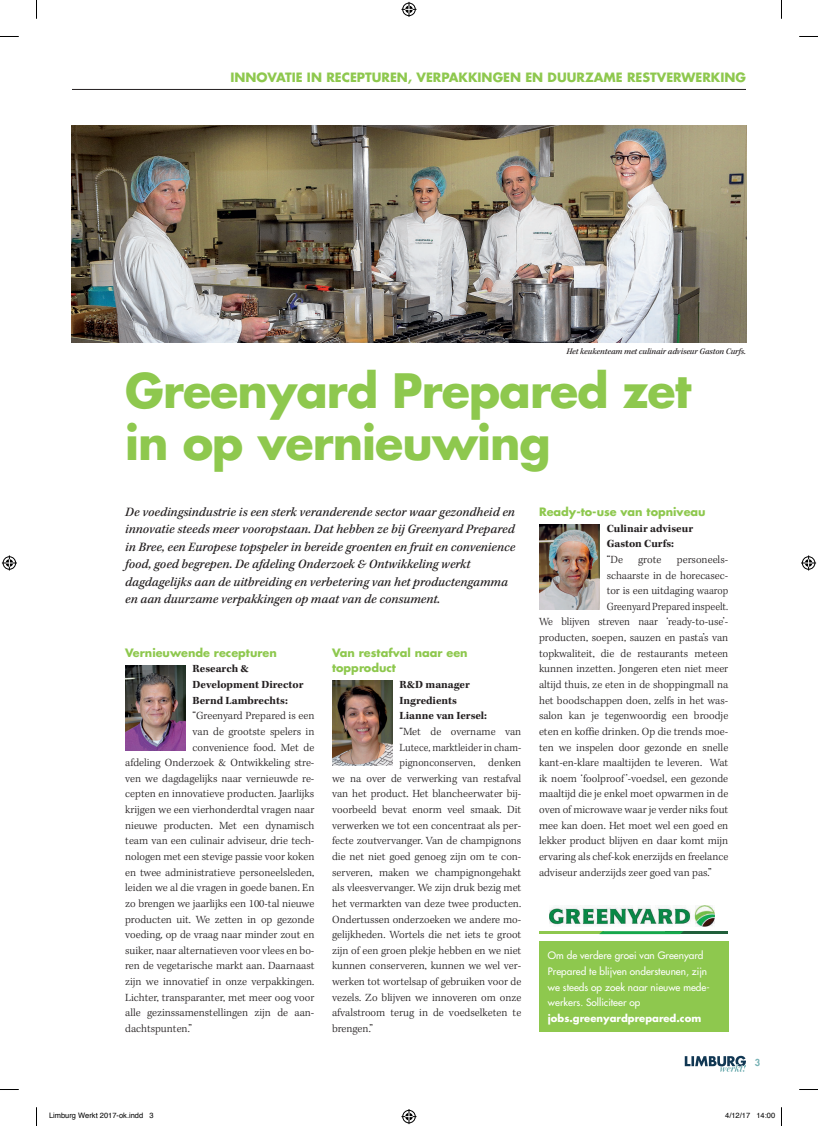
<style>
.page{position:relative;width:818px;height:1126px;background:#fff}
.page>*{position:absolute;margin:0;border:0;box-sizing:border-box;transform-origin:0 0}
.t1{font:700 46.12px/52.5px "Futura Std";letter-spacing:-.02em;color:#8ec84e}
.t2{font:italic 500 13.12px/17.5px "Kepler Std";color:#231f20}
.t3{font:700 12.5px "Futura Std";color:#8ec84e}
.t4{font:300 11.25px "Kepler Std";color:#231f20}
.t5{font:700 11.25px/15.6px "Kepler Std";color:#231f20}
.t6{font:700 11.25px/15.6px "Futura Std";color:#8ec84e}
.t7{font:300 11.25px "Kepler Std";color:#231f20;scale:.95 1}
.t8{font:300 11.25px "Kepler Std";color:#231f20;scale:.94 1}
.t9{font:500 10px/15.6px "Futura Std";color:#fff}
.t10{font:700 10px "Futura Std";color:#fff}
.t11{font:800 9.38px "Futura Std";color:#77b2b5}
.t12{font:italic 500 8.75px "Kepler Std";letter-spacing:-.01em;color:#231f20}
.t13{font:7.5px "Helvetica";color:#000}
</style>
<div class="page">
<hr style="left:72px;top:89px;width:673px;height:1px;background:#231f20">
<svg style="left:684px;top:1055px;width:61px;height:16px"></svg>
<img style="left:72px;top:125px;width:673px;height:218px">
<div style="left:538px;top:941px;width:189px;height:90px;background:#8ec84e"></div>
<img style="left:549px;top:905px;width:164px;height:20px">
<hr style="left:539px;top:931px;width:65px;height:3px;background:#8ec84e">
<hr style="left:665px;top:931px;width:62px;height:3px;background:#215f3b">
<svg style="left:599px;top:931px;width:84px;height:3px"></svg>
<img style="left:332px;top:680px;width:60px;height:85px">
<img style="left:125px;top:665px;width:60px;height:85px">
<img style="left:539px;top:524px;width:60px;height:85px">
<svg style="left:0;top:36px;width:19px;height:1px"></svg>
<svg style="left:799px;top:36px;width:18px;height:1px"></svg>
<svg style="left:0;top:1089px;width:19px;height:1px"></svg>
<svg style="left:799px;top:1089px;width:18px;height:1px"></svg>
<svg style="left:36px;top:0;width:1px;height:19px"></svg>
<svg style="left:36px;top:1107px;width:1px;height:18px"></svg>
<svg style="left:401px;top:2px;width:15px;height:15px"></svg>
<svg style="left:401px;top:1109px;width:15px;height:14px"></svg>
<svg style="left:2px;top:555px;width:15px;height:15px"></svg>
<svg style="left:801px;top:555px;width:14px;height:15px"></svg>
<p class="t3" style="left:230px;top:69px;width:516px">INNOVATIE IN RECEPTUREN, VERPAKKINGEN EN DUURZAME RESTVERWERKING</p>
<p class="t12" style="left:566px;top:346px;width:181px">Het keukenteam met culinair adviseur Gaston Curfs.</p>
<h1 class="t1" style="left:125px;top:364px;width:567px">Greenyard Prepared zet in op vernieuwing</h1>
<p class="t2" style="left:125px;top:503px;width:391px">De voedingsindustrie is een sterk veranderende sector waar gezondheid en innovatie steeds meer vooropstaan. Dat hebben ze bij Greenyard Prepared in Bree, een Europese topspeler in bereide groenten en fruit en convenience food, goed begrepen. De afdeling Onderzoek &amp; Ontwikkeling werkt dagdagelijks aan de uitbreiding en verbetering van het productengamma en aan duurzame verpakkingen op maat van de consument.</p>
<p class="t6" style="left:538px;top:504px;width:168px">Ready-to-use van topniveau</p>
<p class="t5" style="left:606px;top:520px;width:88px">Culinair adviseur<br>Gaston Curfs:</p>
<p class="t4" style="left:606px;top:553px;width:18px">“De</p>
<p class="t4" style="left:637px;top:553px;width:25px">grote</p>
<p class="t4" style="left:676px;top:553px;width:53px">personeels-</p>
<p class="t4" style="left:606px;top:568px;width:123px">schaarste in de horecasec-</p>
<p class="t4" style="left:606px;top:584px;width:123px">tor is een uitdaging waarop</p>
<p class="t8" style="left:606px;top:600px;width:131px">Greenyard Prepared inspeelt.</p>
<p class="t4" style="left:538px;top:615px;width:190px">We blijven streven naar ‘ready-to-use’-</p>
<p class="t4" style="left:538px;top:631px;width:190px">producten, soepen, sauzen en pasta’s van</p>
<p class="t4" style="left:538px;top:646px;width:190px">topkwaliteit, die de restaurants meteen</p>
<p class="t4" style="left:538px;top:662px;width:190px">kunnen inzetten. Jongeren eten niet meer</p>
<p class="t4" style="left:538px;top:678px;width:190px">altijd thuis, ze eten in de shoppingmall na</p>
<p class="t4" style="left:538px;top:693px;width:190px">het boodschappen doen, zelfs in het was-</p>
<p class="t4" style="left:538px;top:709px;width:190px">salon kan je tegenwoordig een broodje</p>
<p class="t4" style="left:538px;top:725px;width:190px">eten en koffie drinken. Op die trends moe-</p>
<p class="t4" style="left:538px;top:740px;width:190px">ten we inspelen door gezonde en snelle</p>
<p class="t4" style="left:538px;top:756px;width:190px">kant-en-klare maaltijden te leveren. Wat</p>
<p class="t4" style="left:538px;top:771px;width:190px">ik noem ‘foolproof ’-voedsel, een gezonde</p>
<p class="t4" style="left:538px;top:787px;width:190px">maaltijd die je enkel moet opwarmen in de</p>
<p class="t4" style="left:538px;top:803px;width:190px">oven of microwave waar je verder niks fout</p>
<p class="t4" style="left:538px;top:818px;width:190px">mee kan doen. Het moet wel een goed en</p>
<p class="t4" style="left:538px;top:834px;width:190px">lekker product blijven en daar komt mijn</p>
<p class="t4" style="left:538px;top:850px;width:190px">ervaring als chef-kok enerzijds en freelance</p>
<p class="t4" style="left:538px;top:865px;width:174px">adviseur anderzijds zeer goed van pas.”</p>
<p class="t6" style="left:332px;top:644px;width:137px">Van restafval naar een topproduct</p>
<p class="t5" style="left:399px;top:677px;width:89px">R&amp;D manager<br>Ingredients<br>Lianne van Iersel:</p>
<p class="t4" style="left:399px;top:725px;width:123px">“Met de overname van</p>
<p class="t7" style="left:399px;top:740px;width:130px">Lutece, marktleider in cham-</p>
<p class="t7" style="left:399px;top:756px;width:130px">pignonconserven, denken</p>
<p class="t4" style="left:332px;top:771px;width:190px">we na over de verwerking van restafval</p>
<p class="t4" style="left:332px;top:787px;width:190px">van het product. Het blancheerwater bij-</p>
<p class="t4" style="left:332px;top:803px;width:190px">voorbeeld bevat enorm veel smaak. Dit</p>
<p class="t4" style="left:332px;top:818px;width:190px">verwerken we tot een concentraat als per-</p>
<p class="t4" style="left:332px;top:834px;width:190px">fecte zoutvervanger. Van de champignons</p>
<p class="t4" style="left:332px;top:850px;width:190px">die net niet goed genoeg zijn om te con-</p>
<p class="t4" style="left:332px;top:865px;width:190px">serveren, maken we champignongehakt</p>
<p class="t4" style="left:332px;top:881px;width:190px">als vleesvervanger. We zijn druk bezig met</p>
<p class="t4" style="left:332px;top:896px;width:190px">het vermarkten van deze twee producten.</p>
<p class="t4" style="left:332px;top:912px;width:190px">Ondertussen onderzoeken we andere mo-</p>
<p class="t4" style="left:332px;top:928px;width:190px">gelijkheden. Wortels die net iets te groot</p>
<p class="t4" style="left:332px;top:943px;width:191px">zijn of een groen plekje hebben en we niet</p>
<p class="t4" style="left:332px;top:959px;width:190px">kunnen conserveren, kunnen we wel ver-</p>
<p class="t4" style="left:332px;top:975px;width:190px">werken tot wortelsap of gebruiken voor de</p>
<p class="t4" style="left:332px;top:990px;width:190px">vezels. Zo blijven we innoveren om onze</p>
<p class="t4" style="left:332px;top:1006px;width:190px">afvalstroom terug in de voedselketen te</p>
<p class="t4" style="left:332px;top:1021px;width:42px">brengen.”</p>
<p class="t6" style="left:125px;top:644px;width:153px">Vernieuwende recepturen</p>
<p class="t5" style="left:192px;top:661px;width:112px">Research &amp;<br>Development Director<br>Bernd Lambrechts:</p>
<p class="t4" style="left:192px;top:709px;width:123px">“Greenyard Prepared is een</p>
<p class="t4" style="left:192px;top:725px;width:123px">van de grootste spelers in</p>
<p class="t4" style="left:192px;top:740px;width:123px">convenience food. Met de</p>
<p class="t4" style="left:125px;top:756px;width:190px">afdeling Onderzoek &amp; Ontwikkeling stre-</p>
<p class="t4" style="left:125px;top:771px;width:190px">ven we dagdagelijks naar vernieuwde re-</p>
<p class="t4" style="left:125px;top:787px;width:190px">cepten en innovatieve producten. Jaarlijks</p>
<p class="t4" style="left:125px;top:803px;width:190px">krijgen we een vierhonderdtal vragen naar</p>
<p class="t4" style="left:125px;top:818px;width:190px">nieuwe producten. Met een dynamisch</p>
<p class="t4" style="left:125px;top:834px;width:190px">team van een culinair adviseur, drie tech-</p>
<p class="t4" style="left:125px;top:850px;width:190px">nologen met een stevige passie voor koken</p>
<p class="t4" style="left:125px;top:865px;width:190px">en twee administratieve personeelsleden,</p>
<p class="t4" style="left:125px;top:881px;width:190px">leiden we al die vragen in goede banen. En</p>
<p class="t4" style="left:125px;top:896px;width:190px">zo brengen we jaarlijks een 100-tal nieuwe</p>
<p class="t4" style="left:125px;top:912px;width:190px">producten uit. We zetten in op gezonde</p>
<p class="t4" style="left:125px;top:928px;width:190px">voeding, op de vraag naar minder zout en</p>
<p class="t4" style="left:125px;top:943px;width:190px">suiker, naar alternatieven voor vlees en bo-</p>
<p class="t4" style="left:125px;top:959px;width:190px">ren de vegetarische markt aan. Daarnaast</p>
<p class="t4" style="left:125px;top:975px;width:190px">zijn we innovatief in onze verpakkingen.</p>
<p class="t4" style="left:125px;top:990px;width:190px">Lichter, transparanter, met meer oog voor</p>
<p class="t4" style="left:125px;top:1006px;width:190px">alle gezinssamenstellingen zijn de aan-</p>
<p class="t4" style="left:125px;top:1021px;width:68px">dachtspunten.”</p>
<p class="t9" style="left:547px;top:947px;width:163px">Om de verdere groei van Greenyard Prepared te blijven ondersteunen, zijn we steeds op zoek naar nieuwe mede&shy;werkers. Solliciteer op</p>
<p class="t10" style="left:547px;top:1011px;width:155px">jobs.greenyardprepared.com</p>
<p class="t11" style="left:754px;top:1056px;width:7px">3</p>
<p class="t13" style="left:49px;top:1109px;width:106px">Limburg Werkt 2017-ok.indd 3</p>
<p class="t13" style="left:724px;top:1109px;width:52px">4/12/17 14:00</p>
</div>
